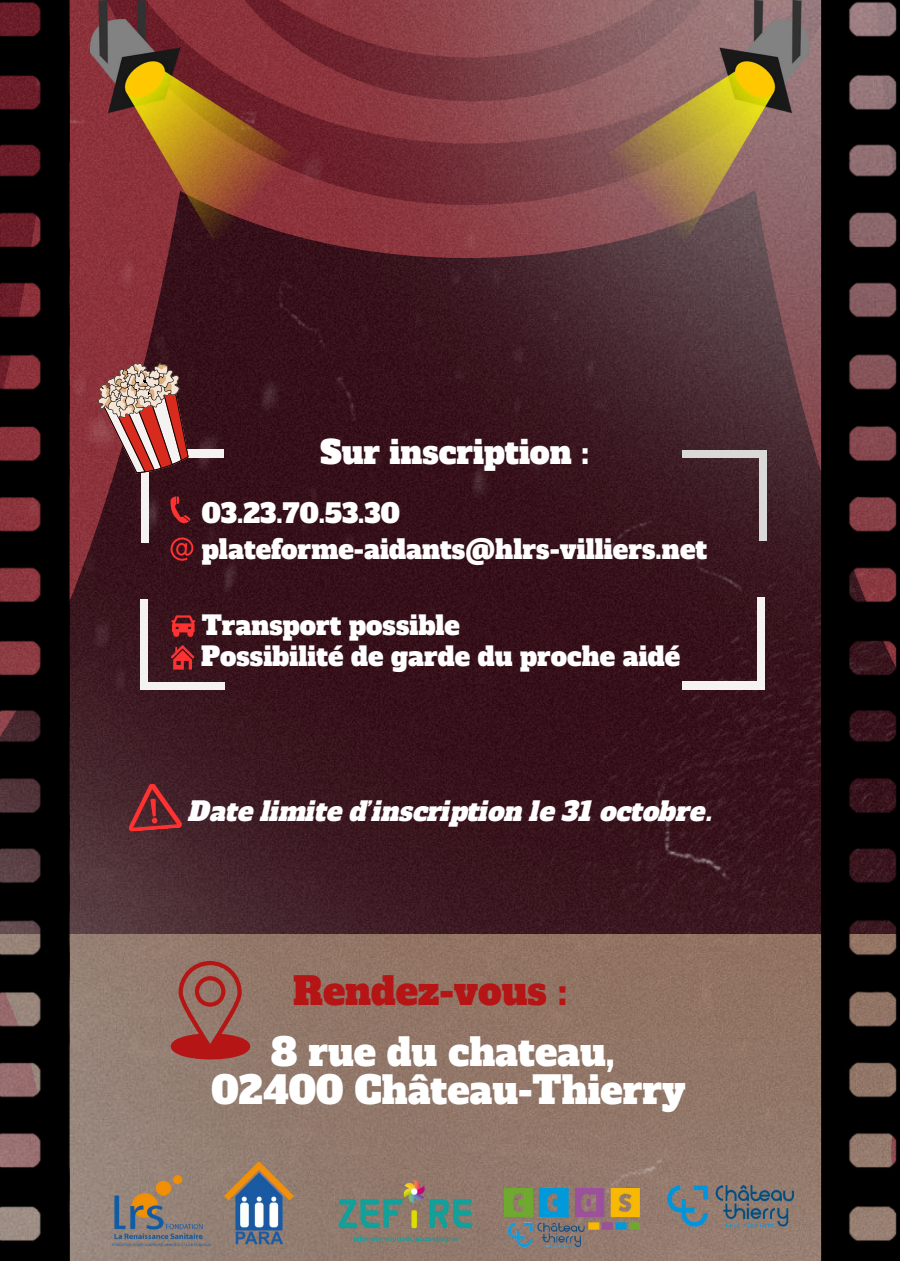
<style>
.page{position:relative;width:900px;height:1261px;background:#fff}
.page>*{position:absolute;margin:0;border:0;box-sizing:border-box;transform-origin:0 0}
.t1{font:37.44px "Alfa Slab One";color:#b51515}
.t2{font:37.31px/38px "Alfa Slab One";color:#fff;text-align:center}
.t3{font:31.56px "Alfa Slab One";color:#fff}
.t4{font:26px/36.2px "Alfa Slab One";color:#fff}
.t5{font:25.94px "CA Generated";color:#fff}
.t6{font:25.88px "Alfa Slab One";color:#fff}
</style>
<div class="page">
<img style="left:70px;top:0;width:751px;height:1260px">
<img style="left:0;top:0;width:70px;height:1260px">
<img style="left:821px;top:0;width:79px;height:1260px">
<svg style="left:125px;top:781px;width:58px;height:50px"></svg>
<img style="left:112px;top:1174px;width:98px;height:72px">
<img style="left:224px;top:1161px;width:69px;height:89px">
<img style="left:308px;top:1161px;width:197px;height:99px">
<img style="left:505px;top:1187px;width:135px;height:63px">
<div style="left:757px;top:597px;width:7px;height:92px;background:#f4f3f2"></div>
<div style="left:682px;top:681px;width:82px;height:8px;background:#f4f3f2"></div>
<div style="left:140px;top:681px;width:84px;height:8px;background:#f4f3f2"></div>
<div style="left:140px;top:599px;width:8px;height:90px;background:#f4f3f2"></div>
<div style="left:141px;top:450px;width:7px;height:92px;background:#f4f3f2"></div>
<div style="left:141px;top:450px;width:82px;height:8px;background:#f4f3f2"></div>
<div style="left:682px;top:450px;width:84px;height:8px;background:#d9d9d9"></div>
<div style="left:759px;top:450px;width:7px;height:90px;background:#d9d9d9"></div>
<svg style="left:170px;top:537px;width:24px;height:23px"></svg>
<svg style="left:170px;top:496px;width:21px;height:27px"></svg>
<svg style="left:171px;top:615px;width:24px;height:22px"></svg>
<svg style="left:171px;top:644px;width:23px;height:25px"></svg>
<svg style="left:90px;top:352px;width:107px;height:129px"></svg>
<img style="left:90px;top:0;width:720px;height:244px">
<svg style="left:171px;top:960px;width:79px;height:102px"></svg>
<img style="left:667px;top:1185px;width:127px;height:41px">
<p class="t3" style="left:320px;top:431px;width:270px">Sur inscription :</p>
<p class="t4" style="left:202px;top:495px;width:507px">03.23.70.53.30 plateforme-aidants@hlrs-villiers.net</p>
<p class="t6" style="left:202px;top:608px;width:260px">Transport possible</p>
<p class="t6" style="left:201px;top:639px;width:480px">Possibilité de garde du proche aidé</p>
<p class="t5" style="left:190px;top:794px;width:524px">Date limite d’inscription le 31 octobre.</p>
<h1 class="t1" style="left:293px;top:966px;width:276px">Rendez-vous :</h1>
<h2 class="t2" style="left:212px;top:1033px;width:476px">8 rue du chateau,<br>02400 Château-Thierry</h2>
</div>
